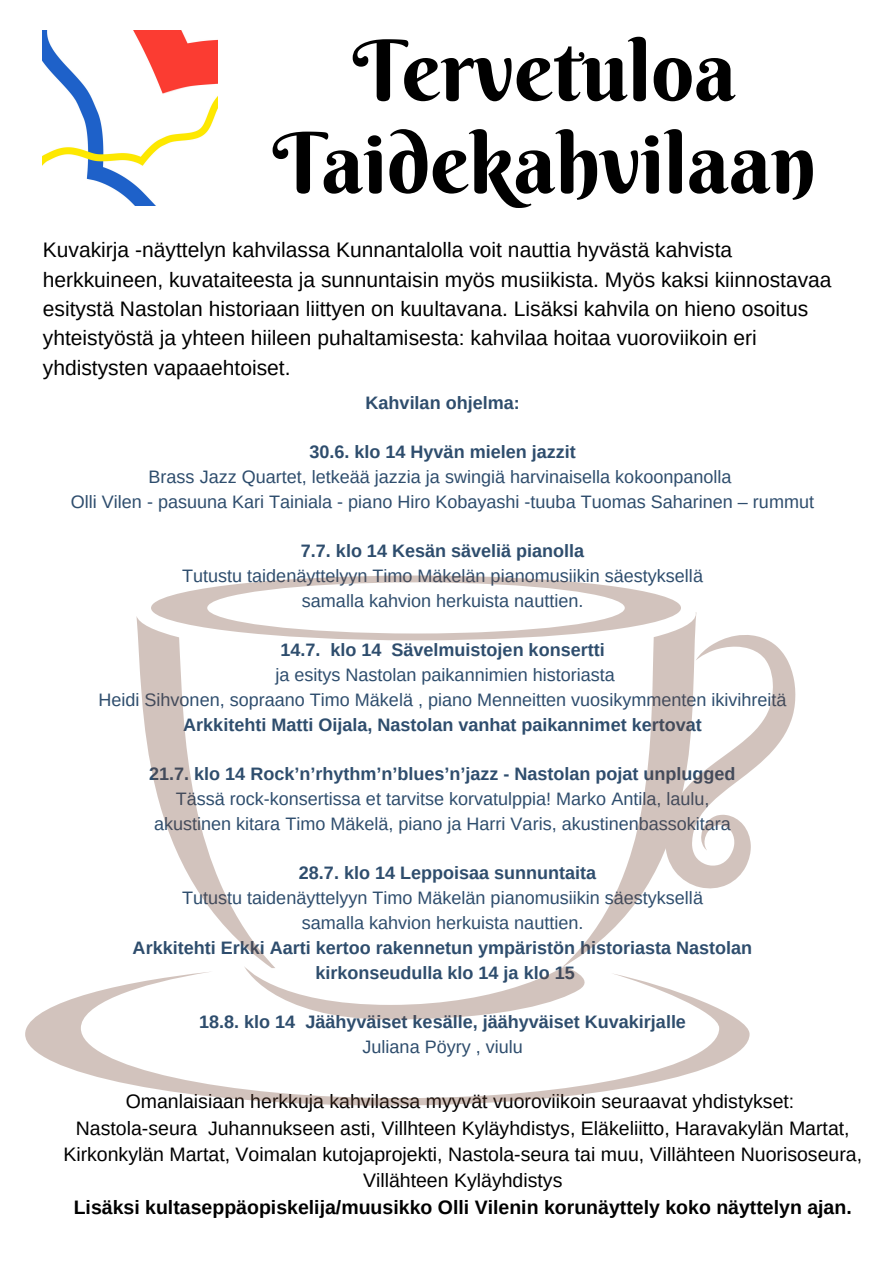
<style>
.page{position:relative;width:894px;height:1264px;background:#fff}
.page>*{position:absolute;margin:0;border:0;box-sizing:border-box;transform-origin:0 0}
.t1{font:84px/92.4px "Berkshire Swash";color:#000;text-align:center}
.t2{font:21px/29.2px "Arimo";color:#000}
.t3{font:19.5px/26.2px "Arimo";color:#000;text-align:center}
.t4{font:700 19.5px "Arimo";color:#000}
.t5{font:18px/24.8px "Arimo";color:#2e4d6d;text-align:center}
.t6{font:700 18px/24.8px "Arimo";color:#2e4d6d;text-align:center}
</style>
<div class="page">
<img style="left:43px;top:31px;width:174px;height:174px">
<svg style="left:562px;top:889px;width:83px;height:78px"></svg>
<svg style="left:136px;top:616px;width:139px;height:352px"></svg>
<svg style="left:25px;top:971px;width:724px;height:134px"></svg>
<svg style="left:151px;top:575px;width:644px;height:314px"></svg>
<h1 class="t1" style="left:272px;top:24px;width:545px">Tervetuloa<br>Taidekahvilaan</h1>
<p class="t2" style="left:43px;top:235px;width:790px">Kuvakirja -näyttelyn kahvilassa Kunnantalolla voit nauttia hyvästä kahvista herkkuineen, kuvataiteesta ja sunnuntaisin myös musiikista. Myös kaksi kiinnostavaa esitystä Nastolan historiaan liittyen on kuultavana. Lisäksi kahvila on hieno osoitus yhteistyöstä ja yhteen hiileen puhaltamisesta: kahvilaa hoitaa vuoroviikoin eri yhdistysten vapaaehtoiset.</p>
<p class="t6" style="left:365px;top:390px;width:156px">Kahvilan ohjelma:</p>
<p class="t6" style="left:309px;top:439px;width:268px">30.6. klo 14 Hyvän mielen jazzit</p>
<p class="t5" style="left:71px;top:464px;width:744px">Brass Jazz Quartet, letkeää jazzia ja swingiä harvinaisella kokoonpanolla<br>Olli Vilen - pasuuna Kari Tainiala - piano Hiro Kobayashi -tuuba Tuomas Saharinen – rummut</p>
<p class="t6" style="left:301px;top:538px;width:285px">7.7. klo 14 Kesän säveliä pianolla</p>
<p class="t5" style="left:182px;top:563px;width:522px">Tutustu taidenäyttelyyn Timo Mäkelän pianomusiikin säestyksellä samalla kahvion herkuista nauttien.</p>
<p class="t6" style="left:280px;top:637px;width:326px">14.7. klo 14 Sävelmuistojen konsertti</p>
<p class="t5" style="left:98px;top:662px;width:689px">ja esitys Nastolan paikannimien historiasta<br>Heidi Sihvonen, sopraano Timo Mäkelä , piano Menneitten vuosikymmenten ikivihreitä</p>
<p class="t6" style="left:183px;top:712px;width:520px">Arkkitehti Matti Oijala, Nastolan vanhat paikannimet kertovat</p>
<p class="t6" style="left:149px;top:761px;width:587px">21.7. klo 14 Rock’n’rhythm’n’blues’n’jazz - Nastolan pojat unplugged</p>
<p class="t5" style="left:154px;top:786px;width:578px">Tässä rock-konsertissa et tarvitse korvatulppia! Marko Antila, laulu, akustinen kitara Timo Mäkelä, piano ja Harri Varis, akustinenbassokitara</p>
<p class="t6" style="left:299px;top:860px;width:299px">28.7. klo 14 Leppoisaa sunnuntaita</p>
<p class="t5" style="left:182px;top:885px;width:522px">Tutustu taidenäyttelyyn Timo Mäkelän pianomusiikin säestyksellä samalla kahvion herkuista nauttien.</p>
<p class="t6" style="left:133px;top:935px;width:621px">Arkkitehti Erkki Aarti kertoo rakennetun ympäristön historiasta Nastolan kirkonseudulla klo 14 ja klo 15</p>
<p class="t6" style="left:199px;top:1009px;width:488px">18.8. klo 14 Jäähyväiset kesälle, jäähyväiset Kuvakirjalle</p>
<p class="t5" style="left:362px;top:1034px;width:162px">Juliana Pöyry , viulu</p>
<p class="t3" style="left:63px;top:1088px;width:800px">Omanlaisiaan herkkuja kahvilassa myyvät vuoroviikoin seuraavat yhdistykset:<br>Nastola-seura Juhannukseen asti, Villhteen Kyläyhdistys, Eläkeliitto, Haravakylän Martat, Kirkonkylän Martat, Voimalan kutojaprojekti, Nastola-seura tai muu, Villähteen Nuorisoseura, Villähteen Kyläyhdistys</p>
<p class="t4" style="left:74px;top:1195px;width:779px">Lisäksi kultaseppäopiskelija/muusikko Olli Vilenin korunäyttely koko näyttelyn ajan.</p>
</div>
